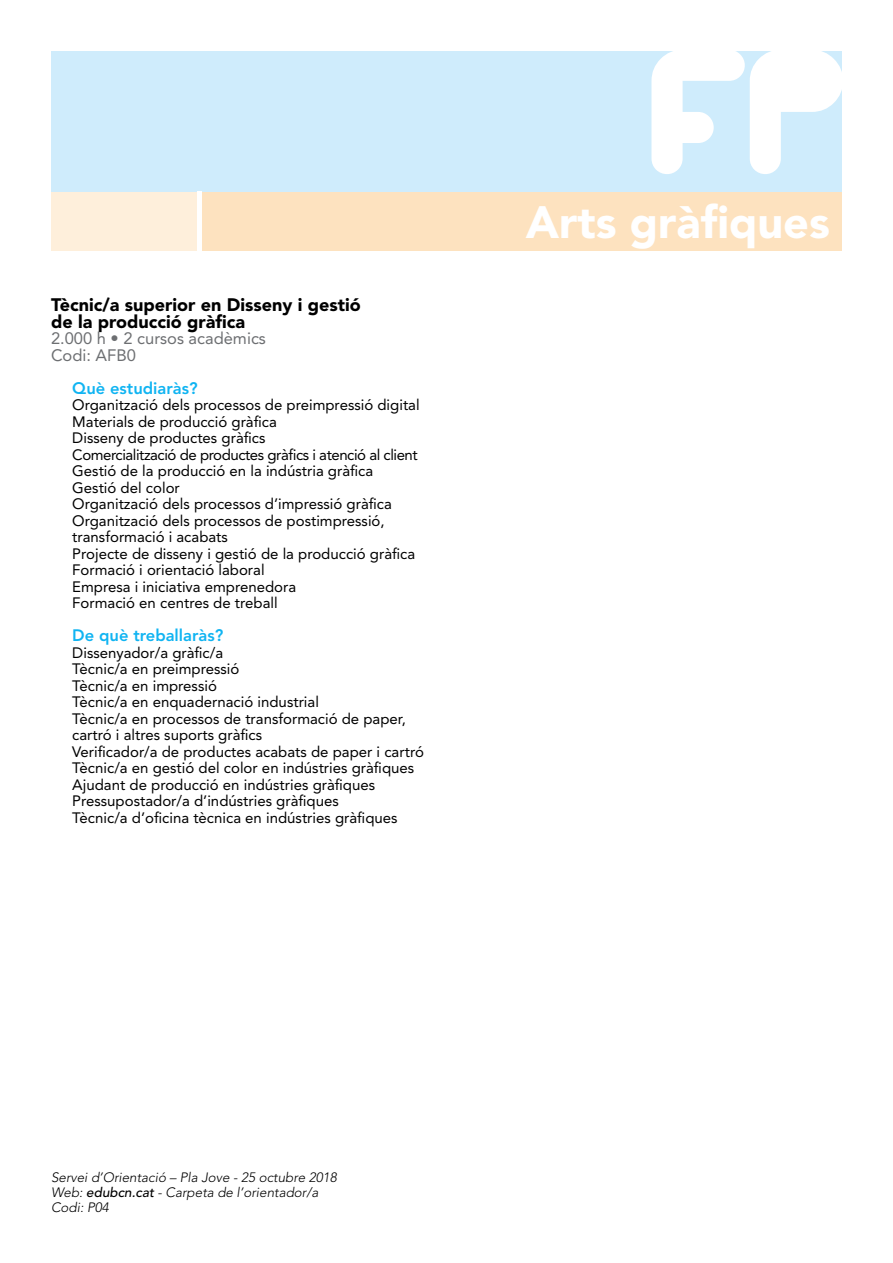
<style>
.page{position:relative;width:893px;height:1263px;background:#fff}
.page>*{position:absolute;margin:0;border:0;box-sizing:border-box;transform-origin:0 0}
.t1{font:900 45px "Avenir LT Std";color:#fff}
.curs{font:900 18px "Avenir LT Std";color:#000}
.Codi{font:16.5px "Avenir LT Std";color:#6d6f72}
.pregunta{font:800 16.5px "Avenir LT Std";color:#10b4f2}
.text{font:15px/16.5px "Avenir LT Std";color:#000}
.text-2{font:15px "Avenir LT Std";letter-spacing:-.03em;color:#000}
.t2{font:italic 300 13.5px "Avenir LT Std";color:#000}
.s1{font-weight:500}
</style>
<div class="page">
<div style="left:202px;top:191px;width:640px;height:60px;background:#fde2bf"></div>
<div style="left:51px;top:191px;width:149px;height:60px;background:#feefdb"></div>
<div style="left:51px;top:51px;width:791px;height:140px;background:#cfecfc"></div>
<hr style="left:198px;top:191px;width:4px;height:60px;background:#fff">
<svg style="left:651px;top:51px;width:191px;height:123px"></svg>
<p class="curs" style="left:51px;top:294px;width:311px">Tècnic/a superior en Disseny i gestió</p>
<p class="curs" style="left:51px;top:311px;width:196px">de la producció gràfica</p>
<p class="Codi" style="left:51px;top:329px;width:216px">2.000 h • 2 cursos acadèmics</p>
<p class="Codi" style="left:51px;top:345px;width:86px">Codi: AFB0</p>
<p class="pregunta" style="left:72px;top:378px;width:127px">Què estudiaràs?</p>
<p class="text" style="left:72px;top:397px;width:349px">Organització dels processos de preimpressió digital</p>
<p class="text" style="left:72px;top:413px;width:206px">Materials de producció gràfica</p>
<p class="text" style="left:72px;top:430px;width:195px">Disseny de productes gràfics</p>
<p class="text-2" style="left:72px;top:446px;width:347px">Comercialització de productes gràfics i atenció al client</p>
<p class="text" style="left:72px;top:463px;width:302px">Gestió de la producció en la indústria gràfica</p>
<p class="text" style="left:72px;top:479px;width:109px">Gestió del color</p>
<p class="text" style="left:72px;top:496px;width:321px">Organització dels processos d’impressió gràfica</p>
<p class="text" style="left:72px;top:512px;width:314px">Organització dels processos de postimpressió, transformació i acabats</p>
<p class="text" style="left:72px;top:545px;width:344px">Projecte de disseny i gestió de la producció gràfica</p>
<p class="text" style="left:72px;top:562px;width:194px">Formació i orientació laboral</p>
<p class="text" style="left:72px;top:578px;width:225px">Empresa i iniciativa emprenedora</p>
<p class="text" style="left:72px;top:595px;width:207px">Formació en centres de treball</p>
<p class="pregunta" style="left:72px;top:626px;width:152px">De què treballaràs?</p>
<p class="text" style="left:72px;top:644px;width:152px">Dissenyador/a gràfic/a</p>
<p class="text" style="left:72px;top:661px;width:169px">Tècnic/a en preimpressió</p>
<p class="text" style="left:72px;top:677px;width:146px">Tècnic/a en impressió</p>
<p class="text" style="left:72px;top:694px;width:248px">Tècnic/a en enquadernació industrial</p>
<p class="text" style="left:72px;top:710px;width:335px">Tècnic/a en processos de transformació de paper, cartró i altres suports gràfics</p>
<p class="text" style="left:72px;top:743px;width:353px">Verificador/a de productes acabats de paper i cartró</p>
<p class="text" style="left:72px;top:760px;width:343px">Tècnic/a en gestió del color en indústries gràfiques</p>
<p class="text" style="left:72px;top:776px;width:304px">Ajudant de producció en indústries gràfiques</p>
<p class="text" style="left:72px;top:793px;width:268px">Pressupostador/a d’indústries gràfiques</p>
<p class="text" style="left:72px;top:809px;width:327px">Tècnic/a d’oficina tècnica en indústries gràfiques</p>
<p class="t1" style="left:526px;top:195px;width:306px">Arts gràfiques</p>
<p class="t2" style="left:51px;top:1169px;width:287px">Servei d’Orientació – Pla Jove - 25 octubre 2018</p>
<p class="t2" style="left:51px;top:1184px;width:269px">Web: <span class="s1">edubcn.cat</span> - Carpeta de l’orientador/a</p>
<p class="t2" style="left:51px;top:1199px;width:59px">Codi: P04</p>
</div>
